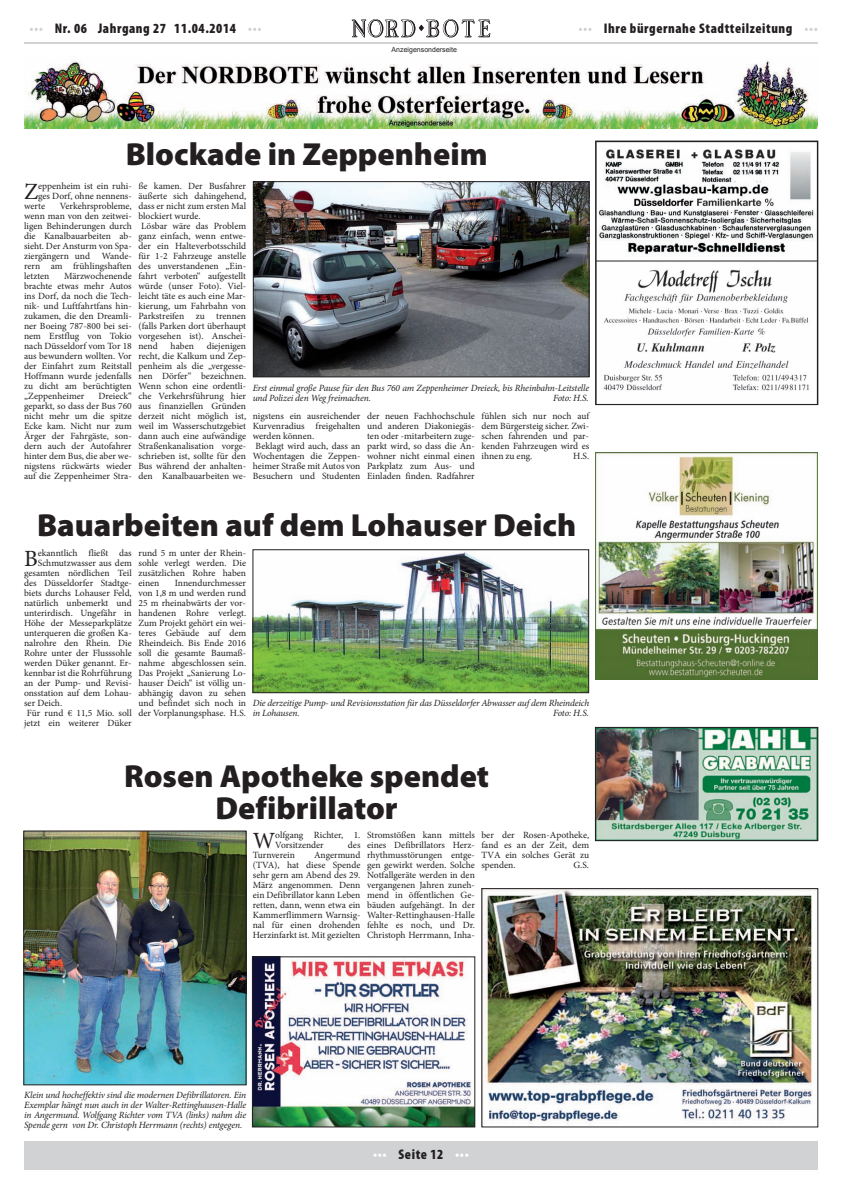
<style>
.page{position:relative;width:842px;height:1191px;background:#fff}
.page>*{position:absolute;margin:0;border:0;box-sizing:border-box;transform-origin:0 0}
.t1{font:900 32px/32px "Myriad Pro";color:#231f20;text-align:center}
.t2{font:23.2px "Minion Pro";color:#231f20}
.t3{font:900 condensed 14px "Myriad Pro";letter-spacing:.04em;color:#231f20}
.t4{font:9.5px/10px "Minion Pro";color:#231f20;text-align:justify}
.t5{font:italic 9.5px/10px "Minion Pro";letter-spacing:-.015em;color:#231f20}
.t6{font:7px "Arial";color:#231f20}
.s1{color:#fff}
</style>
<div class="page">
<div style="left:24px;top:1141px;width:794px;height:28px;background:#d1d2d4"></div>
<svg style="left:579px;top:28px;width:12px;height:3px"></svg>
<svg style="left:805px;top:28px;width:12px;height:3px"></svg>
<hr style="left:24px;top:42px;width:794px;height:1px;background:#d1d2d4">
<svg style="left:30px;top:28px;width:12px;height:3px"></svg>
<svg style="left:248px;top:28px;width:13px;height:3px"></svg>
<svg style="left:352px;top:19px;width:138px;height:18px"></svg>
<img style="left:24px;top:60px;width:793px;height:68px">
<img style="left:484px;top:890px;width:332px;height:234px">
<img style="left:598px;top:149px;width:218px;height:242px">
<div style="left:596px;top:141px;width:222px;height:263px;border:1px solid #231f20"></div>
<img style="left:596px;top:452px;width:222px;height:227px">
<img style="left:597px;top:729px;width:219px;height:109px">
<div style="left:595px;top:727px;width:223px;height:113px;border:1px solid #231f20"></div>
<img style="left:255px;top:183px;width:332px;height:192px">
<div style="left:253px;top:181px;width:336px;height:196px;border:1px solid #231f20"></div>
<img style="left:255px;top:552px;width:332px;height:139px">
<div style="left:253px;top:549px;width:336px;height:144px;border:1px solid #231f20"></div>
<img style="left:26px;top:833px;width:218px;height:250px">
<div style="left:24px;top:831px;width:222px;height:254px;border:1px solid #231f20"></div>
<img style="left:254px;top:958px;width:219px;height:167px">
<div style="left:252px;top:956px;width:223px;height:171px;border:1px solid #231f20"></div>
<h3 class="t3" style="left:55px;top:24px;width:183px">Nr. 06 <span class="s1">•</span> Jahrgang 27<span class="s1">•</span> 11.04.2014</h3>
<p class="t6" style="left:392px;top:46px;width:67px">Anzeigensonderseite</p>
<h3 class="t3" style="left:604px;top:24px;width:190px">Ihre bürgernahe Stadtteilzeitung</h3>
<h1 class="t1" style="left:126px;top:141px;width:363px">Blockade in Zeppenheim</h1>
<h2 class="t2" style="left:24px;top:183px;width:16px">Z</h2>
<p class="t4" style="left:38px;top:182px;width:95px">eppenheim ist ein ruhi-</p>
<p class="t4" style="left:138px;top:182px;width:109px;text-align:left">ße kamen. Der Busfahrer äußerte sich dahingehend, dass er nicht zum ersten Mal blockiert wurde.<br>Lösbar wäre das Problem ganz einfach, wenn entwe&shy;der ein Halteverbotsschild für 1-2 Fahrzeuge anstelle des unverstandenen „Ein&shy;fahrt verboten“ aufgestellt würde (unser Foto). Viel&shy;leicht täte es auch eine Mar&shy;kierung, um Fahrbahn von<br>Parkstreifen zu trennen (falls Parken dort überhaupt vorgesehen ist). Anschei&shy;nend</p>
<p class="t4" style="left:38px;top:192px;width:95px">ges Dorf, ohne nennens-</p>
<p class="t4" style="left:24px;top:202px;width:22px">werte</p>
<p class="t4" style="left:24px;top:202px;width:109px;text-indent:36px">Verkehrsprobleme, wenn man von den zeitwei&shy;ligen Behinderungen durch die Kanalbauarbeiten ab&shy;sieht. Der Ansturm von Spa&shy;ziergängern und Wande&shy;rern am frühlingshaften letzten</p>
<p class="t4" style="left:24px;top:272px;width:109px;text-indent:40px">Märzwochenende brachte etwas mehr Autos ins Dorf, da noch die Tech&shy;nik- und Luftfahrtfans hin&shy;zukamen, die den Dreamli&shy;ner Boeing 787-800 bei sei&shy;nem Erstflug von Tokio nach Düsseldorf vom Tor 18 aus bewundern wollten. Vor der Einfahrt zum Reitstall Hoffmann wurde jedenfalls zu dicht am berüchtigten „Zeppenheimer</p>
<p class="t4" style="left:138px;top:342px;width:109px;text-indent:68px">diejenigen recht, die Kalkum und Zep&shy;penheim als die „vergesse&shy;nen Dörfer“ bezeichnen.<br>Wenn schon eine ordentli&shy;che Verkehrsführung hier aus finanziellen Gründen derzeit nicht möglich ist, weil im Wasserschutzgebiet dann auch eine aufwändige Straßenkanalisation vorge&shy;schrieben ist, sollte für den Bus während der anhalten&shy;den Kanalbauarbeiten we-</p>
<p class="t4" style="left:171px;top:342px;width:25px">haben</p>
<p class="t5" style="left:253px;top:383px;width:338px">Erst einmal große Pause für den Bus 760 am Zeppenheimer Dreieck, bis Rheinbahn-Leitstelle und Polizei den Weg freimachen.</p>
<p class="t4" style="left:24px;top:392px;width:109px;text-indent:74px">Dreieck“ geparkt, so dass der Bus 760 nicht mehr um die spitze Ecke kam. Nicht nur zum Ärger der Fahrgäste, son&shy;dern auch der Autofahrer hinter dem Bus, die aber we&shy;nigstens rückwärts wieder auf die Zeppenheimer Stra-</p>
<p class="t5" style="left:553px;top:393px;width:37px">Foto: H.S.</p>
<p class="t4" style="left:253px;top:412px;width:109px;text-align:left">nigstens ein ausreichender<br>Kurvenradius freigehalten werden können.<br>Beklagt wird auch, dass an<br>Wochentagen die Zeppen&shy;heimer Straße mit Autos von<br>Besuchern und Studenten</p>
<p class="t4" style="left:367px;top:412px;width:109px">der neuen Fachhochschule und anderen Diakoniegäs&shy;ten oder -mitarbeitern zuge&shy;parkt wird, so dass die An&shy;wohner nicht einmal einen Parkplatz zum Aus- und Einladen finden. Radfahrer</p>
<p class="t4" style="left:481px;top:412px;width:109px">fühlen sich nur noch auf dem Bürgersteig sicher. Zwi&shy;schen fahrenden und par&shy;kenden Fahrzeugen wird es ihnen zu eng.</p>
<p class="t4" style="left:573px;top:452px;width:18px">H.S.</p>
<h1 class="t1" style="left:37px;top:512px;width:541px">Bauarbeiten auf dem Lohauser Deich</h1>
<h2 class="t2" style="left:24px;top:550px;width:15px">B</h2>
<p class="t4" style="left:38px;top:549px;width:96px">ekanntlich fließt das</p>
<p class="t4" style="left:138px;top:549px;width:109px">rund 5 m unter der Rhein&shy;sohle verlegt werden. Die zusätzlichen Rohre haben einen</p>
<p class="t4" style="left:38px;top:559px;width:96px">Schmutzwasser aus dem</p>
<p class="t4" style="left:24px;top:569px;width:109px">gesamten nördlichen Teil</p>
<p class="t4" style="left:24px;top:579px;width:109px">des Düsseldorfer Stadtge-</p>
<p class="t4" style="left:24px;top:589px;width:109px">biets durchs Lohauser Feld,</p>
<p class="t4" style="left:24px;top:599px;width:109px">natürlich unbemerkt und</p>
<p class="t4" style="left:24px;top:609px;width:109px">unterirdisch. Ungefähr in</p>
<p class="t4" style="left:24px;top:619px;width:109px">Höhe der Messeparkplätze</p>
<p class="t4" style="left:24px;top:629px;width:109px">unterqueren die großen Ka-</p>
<p class="t4" style="left:24px;top:639px;width:109px">nalrohre den Rhein. Die</p>
<p class="t4" style="left:24px;top:649px;width:109px">Rohre unter der Flusssohle</p>
<p class="t4" style="left:24px;top:659px;width:109px">werden Düker genannt. Er-</p>
<p class="t4" style="left:24px;top:669px;width:109px">kennbar ist die Rohrführung</p>
<p class="t4" style="left:24px;top:679px;width:109px">an der Pump- und Revisi-</p>
<p class="t4" style="left:24px;top:689px;width:109px">onsstation auf dem Lohau-</p>
<p class="t4" style="left:24px;top:699px;width:40px">ser Deich.</p>
<p class="t4" style="left:27px;top:709px;width:106px">Für rund € 11,5 Mio. soll</p>
<p class="t4" style="left:24px;top:719px;width:109px">jetzt ein weiterer Düker</p>
<p class="t4" style="left:138px;top:579px;width:109px;text-indent:36px">Innendurchmesser von 1,8 m und werden rund 25 m rheinabwärts der vor&shy;handenen Rohre verlegt.<br>Zum Projekt gehört ein wei&shy;teres Gebäude auf dem Rheindeich. Bis Ende 2016 soll die gesamte Baumaß&shy;nahme abgeschlossen sein.<br>Das Projekt „Sanierung Lo&shy;hauser Deich“ ist völlig un&shy;abhängig davon zu sehen und befindet sich noch in der Vorplanungsphase. H.S.</p>
<p class="t5" style="left:253px;top:699px;width:338px">Die derzeitige Pump- und Revisionsstation für das Düsseldorfer Abwasser auf dem Rheindeich in Lohausen.</p>
<p class="t5" style="left:553px;top:709px;width:37px">Foto: H.S.</p>
<h1 class="t1" style="left:124px;top:762px;width:367px">Rosen Apotheke spendet<br>Defibrillator</h1>
<h2 class="t2" style="left:253px;top:831px;width:24px">W</h2>
<p class="t4" style="left:275px;top:830px;width:87px">olfgang Richter, 1.<br>Vorsitzender</p>
<p class="t4" style="left:367px;top:830px;width:109px">Stromstößen kann mittels eines Defibrillators Herz&shy;rhythmusstörungen entge&shy;gen gewirkt werden. Solche Notfallgeräte werden in den vergangenen Jahren zuneh&shy;mend in öffentlichen Ge&shy;bäuden aufgehängt. In der Walter-Rettinghausen-Halle fehlte es noch, und Dr.<br>Christoph Herrmann, Inha-</p>
<p class="t4" style="left:481px;top:830px;width:109px">ber der Rosen-Apotheke, fand es an der Zeit, dem TVA ein solches Gerät zu spenden.</p>
<p class="t4" style="left:348px;top:840px;width:14px">des</p>
<p class="t4" style="left:253px;top:850px;width:109px;text-indent:61px">Angermund (TVA), hat diese Spende sehr gern am Abend des 29.<br>März angenommen. Denn ein Defibrillator kann Leben retten, dann, wenn etwa ein Kammerflimmern Warnsig&shy;nal für einen drohenden Herzinfarkt ist. Mit gezielten</p>
<p class="t4" style="left:253px;top:850px;width:44px">Turnverein</p>
<p class="t4" style="left:573px;top:860px;width:17px">G.S.</p>
<p class="t5" style="left:24px;top:1090px;width:224px;text-align:justify">Klein und hocheffektiv sind die modernen Defibrillatoren. Ein Exemplar hängt nun auch in der Walter-Rettinghausen-Halle in Angermund. Wolfgang Richter vom TVA (links) nahm die Spende gern von Dr. Christoph Herrmann (rechts) entgegen.</p>
<h3 class="t3" style="left:373px;top:1149px;width:97px"><span class="s1">•••</span> Seite 12 <span class="s1">•••</span></h3>
</div>
